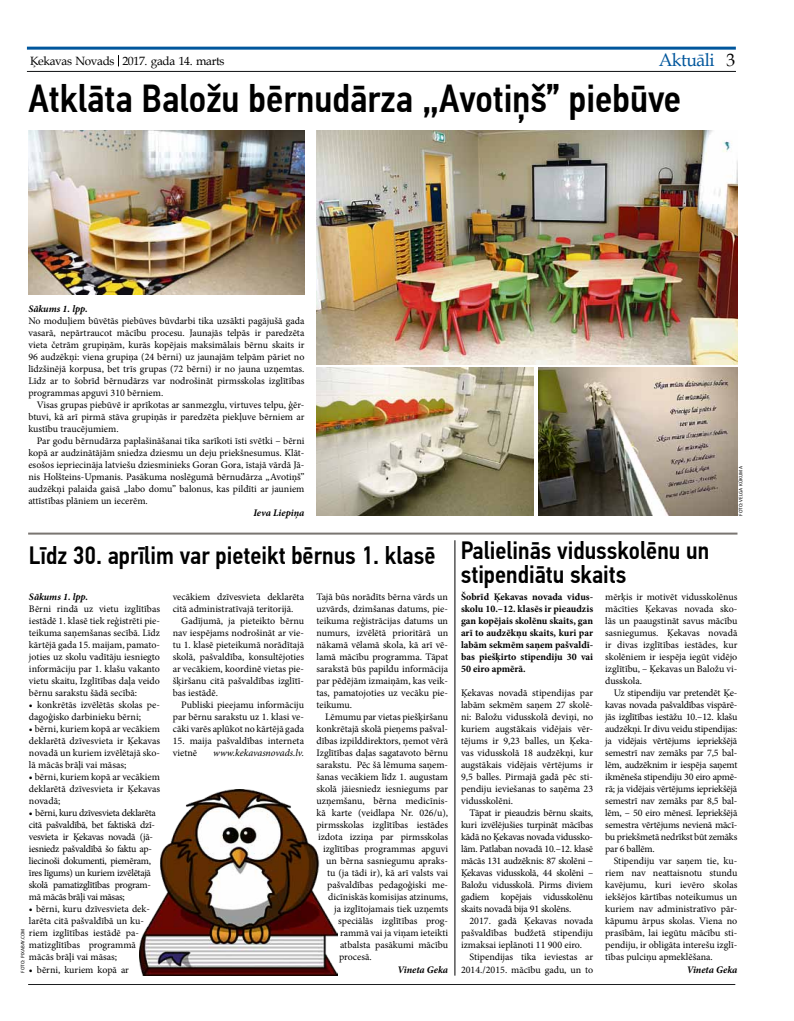
<style>
.page{position:relative;width:794px;height:1021px;background:#fff}
.page>*{position:absolute;margin:0;border:0;box-sizing:border-box;transform-origin:0 0}
.t1{font:500 39px "PF Din Text Cond Pro";color:#000}
.t2{font:500 25px/24px "PF Din Text Cond Pro";color:#000}
.t3{font:18px "Book Antiqua";letter-spacing:-.03em;color:#00569c}
.t4{font:12px "Book Antiqua";letter-spacing:-.03em;color:#000}
.t5{font:10px/12px "Minion Pro";color:#000;text-align:justify}
.t6{font:10px/12px "Minion Pro";letter-spacing:-.03em;color:#000}
.t7{font:700 10px/12px "Minion Pro";color:#000;text-align:justify}
.t8{font:italic 700 10px "Minion Pro";letter-spacing:-.005em;color:#000}
.t9{font:italic 10px "Minion Pro";letter-spacing:-.005em;color:#000}
.t10{font:5px "Myriad Pro";letter-spacing:.02em;color:#000}
.s1{color:#000}
</style>
<div class="page">
<hr style="left:27px;top:47px;width:709px;height:3px;background:#00569c">
<hr style="left:27px;top:71px;width:709px;height:1px;background:#1d1f21">
<hr style="left:28px;top:984px;width:707px;height:1px;background:#1d1f21">
<hr style="left:28px;top:532px;width:709px;height:2px;background:#797571">
<img style="left:317px;top:130px;width:420px;height:234px">
<img style="left:28px;top:130px;width:276px;height:165px">
<img style="left:317px;top:367px;width:216px;height:149px">
<img style="left:539px;top:367px;width:198px;height:149px">
<img style="left:140px;top:789px;width:197px;height:186px">
<hr style="left:455px;top:540px;width:1px;height:435px;background:#000">
<p class="t4" style="left:30px;top:53px;width:196px">Ķekavas Novads 2017. gada 14. marts</p>
<h3 class="t3" style="left:658px;top:47px;width:78px">Aktuāli <span class="s1">3</span></h3>
<h1 class="t1" style="left:28px;top:75px;width:654px">Atklāta Baložu bērnudārza „Avotiņš” piebūve</h1>
<p class="t8" style="left:28px;top:302px;width:61px">Sākums 1. lpp.</p>
<p class="t5" style="left:28px;top:315px;width:278px">No moduļiem būvētās piebūves būvdarbi tika uzsākti pagājušā gada vasarā, nepārtraucot mācību procesu. Jaunajās telpās ir paredzēta vieta četrām grupiņām, kurās kopējais maksimālais bērnu skaits ir 96 audzēkņi: viena grupiņa (24 bērni) uz jaunajām telpām pāriet no līdzšinējā korpusa, bet trīs grupas (72 bērni) ir no jauna uzņemtas.<br>Līdz ar to šobrīd bērnudārzs var nodrošināt pirmsskolas izglītības programmas apguvi 310 bērniem.</p>
<p class="t5" style="left:28px;top:399px;width:278px;text-indent:9px">Visas grupas piebūvē ir aprīkotas ar sanmezglu, virtuves telpu, ģēr&shy;btuvi, kā arī pirmā stāva grupiņās ir paredzēta piekļuve bērniem ar kustību traucējumiem.</p>
<p class="t5" style="left:28px;top:435px;width:278px;text-indent:9px">Par godu bērnudārza paplašināšanai tika sarīkoti īsti svētki – bērni kopā ar audzinātājām sniedza dziesmu un deju priekšnesumus. Klāt&shy;esošos iepriecināja latviešu dziesminieks Goran Gora, īstajā vārdā Jā&shy;nis Holšteins-Upmanis. Pasākuma noslēgumā bērnudārza „Avotiņš” audzēkņi palaida gaisā „labo domu” balonus, kas pildīti ar jauniem attīstības plāniem un iecerēm.</p>
<p class="t8" style="left:253px;top:506px;width:53px">Ieva Liepiņa</p>
<h2 class="t2" style="left:29px;top:543px;width:408px">Līdz 30. aprīlim var pieteikt bērnus 1. klasē</h2>
<h2 class="t2" style="left:461px;top:538px;width:250px">Palielinās vidusskolēnu un stipendiātu skaits</h2>
<p class="t10" style="left:738px;top:516px;width:50px;rotate:-90deg">Foto: velga kūkuma</p>
<p class="t8" style="left:29px;top:590px;width:61px">Sākums 1. lpp.</p>
<p class="t5" style="left:29px;top:603px;width:133px">Bērni rindā uz vietu izglītības iestādē 1. klasē tiek reģistrēti pie&shy;teikuma saņemšanas secībā. Līdz kārtējā gada 15. maijam, pamato&shy;joties uz skolu vadītāju iesniegto informāciju par 1. klašu vakanto vietu skaitu, Izglītības daļa veido bērnu sarakstu šādā secībā:</p>
<p class="t5" style="left:29px;top:699px;width:132px">• konkrētās izvēlētās skolas pe&shy;dagoģisko darbinieku bērni;</p>
<p class="t5" style="left:29px;top:723px;width:133px">• bērni, kuriem kopā ar vecākiem deklarētā dzīvesvieta ir Ķekavas novadā un kuriem izvēlētajā sko&shy;lā mācās brāļi vai māsas;</p>
<p class="t5" style="left:29px;top:771px;width:133px">• bērni, kuriem kopā ar vecākiem deklarētā dzīvesvieta ir Ķekavas novadā;</p>
<p class="t6" style="left:29px;top:807px;width:129px">• bērni, kuru dzīvesvieta deklarēta citā pašvaldībā, bet faktiskā dzī&shy;vesvieta ir Ķekavas novadā (jā&shy;iesniedz pašvaldībā šo faktu ap&shy;liecinoši dokumenti, piemēram, īres līgums) un kuriem izvēlētajā skolā pamatizglītības program&shy;mā mācās brāļi vai māsas;</p>
<p class="t5" style="left:29px;top:903px;width:123px;text-align:left">• bērni, kuru dzīvesvieta dek&shy;larēta citā pašvaldībā un ku&shy;riem izglītības iestādē pa&shy;matizglītības programmā mācās brāļi vai māsas;</p>
<p class="t5" style="left:29px;top:963px;width:101px">• bērni, kuriem kopā ar</p>
<p class="t10" style="left:20px;top:972px;width:45px;rotate:-90deg">f oto: pi xabay.com</p>
<p class="t5" style="left:173px;top:591px;width:133px">vecākiem dzīvesvieta deklarēta citā administratīvajā teritorijā.</p>
<p class="t5" style="left:173px;top:615px;width:133px;text-indent:8px">Gadījumā, ja pieteikto bērnu nav iespējams nodrošināt ar vie&shy;tu 1. klasē pieteikumā norādītajā skolā, pašvaldība, konsultējoties ar vecākiem, koordinē vietas pie&shy;šķiršanu citā pašvaldības izglītī&shy;bas iestādē.</p>
<p class="t5" style="left:173px;top:699px;width:133px;text-indent:8px">Publiski pieejamu informāciju par bērnu sarakstu uz 1. klasi ve&shy;cāki varēs aplūkot no kārtējā gada</p>
<p class="t5" style="left:173px;top:735px;width:133px">15. maija pašvaldības interneta vietnē</p>
<p class="t9" style="left:213px;top:746px;width:92px">www.kekavasnovads.lv.</p>
<p class="t5" style="left:316px;top:591px;width:133px">Tajā būs norādīts bērna vārds un uzvārds, dzimšanas datums, pie&shy;teikuma reģistrācijas datums un numurs, izvēlētā prioritārā un nākamā vēlamā skola, kā arī vē&shy;lamā mācību programma. Tāpat sarakstā būs papildu informācija par pēdējām izmaiņām, kas veik&shy;tas, pamatojoties uz vecāku pie&shy;teikumu.</p>
<p class="t5" style="left:325px;top:711px;width:125px">Lēmumu par vietas piešķiršanu</p>
<p class="t5" style="left:316px;top:723px;width:133px">konkrētajā skolā pieņems pašval-</p>
<p class="t5" style="left:316px;top:735px;width:133px">dības izpilddirektors, ņemot vērā</p>
<p class="t5" style="left:316px;top:747px;width:133px">Izglītības daļas sagatavoto bērnu</p>
<p class="t5" style="left:316px;top:759px;width:133px">sarakstu. Pēc šā lēmuma saņem-</p>
<p class="t5" style="left:316px;top:771px;width:133px">šanas vecākiem līdz 1. augustam</p>
<p class="t5" style="left:316px;top:783px;width:133px">skolā jāiesniedz iesniegums par</p>
<p class="t5" style="left:316px;top:795px;width:133px">uzņemšanu, bērna medicīnis-</p>
<p class="t5" style="left:316px;top:807px;width:133px">kā karte (veidlapa Nr. 026/u),</p>
<p class="t5" style="left:316px;top:819px;width:133px">pirmsskolas izglītības iestādes</p>
<p class="t5" style="left:318px;top:831px;width:131px">izdota izziņa par pirmsskolas</p>
<p class="t5" style="left:323px;top:843px;width:127px">izglītības programmas apguvi</p>
<p class="t5" style="left:326px;top:855px;width:123px">un bērna sasniegumu apraks-</p>
<p class="t5" style="left:327px;top:867px;width:122px">tu (ja tādi ir), kā arī valsts vai</p>
<p class="t5" style="left:327px;top:879px;width:123px">pašvaldības pedagoģiski me-</p>
<p class="t5" style="left:328px;top:891px;width:121px">dicīniskās komisijas atzinums,</p>
<p class="t5" style="left:334px;top:903px;width:116px">ja izglītojamais tiek uzņemts</p>
<p class="t5" style="left:338px;top:915px;width:112px">speciālās izglītības prog-</p>
<p class="t5" style="left:340px;top:927px;width:109px">rammā vai ja viņam ieteikti</p>
<p class="t5" style="left:340px;top:939px;width:109px">atbalsta pasākumi mācību</p>
<p class="t5" style="left:339px;top:951px;width:34px">procesā.</p>
<p class="t8" style="left:397px;top:962px;width:52px">Vineta Geka</p>
<p class="t7" style="left:461px;top:591px;width:134px">Šobrīd Ķekavas novada vidus&shy;skolu 10.–12. klasēs ir pieaudzis gan kopējais skolēnu skaits, gan arī to audzēkņu skaits, kuri par labām sekmēm saņem pašvaldī&shy;bas piešķirto stipendiju 30 vai 50 eiro apmērā.</p>
<p class="t5" style="left:461px;top:687px;width:134px">Ķekavas novadā stipendijas par labām sekmēm saņem 27 skolē&shy;ni: Baložu vidusskolā deviņi, no kuriem augstākais vidējais vēr&shy;tējums ir 9,23 balles, un Ķeka&shy;vas vidusskolā 18 audzēkņi, kur augstākais vidējais vērtējums ir 9,5 balles. Pirmajā gadā pēc sti&shy;pendiju ieviešanas to saņēma 23 vidusskolēni.</p>
<p class="t5" style="left:461px;top:807px;width:134px;text-indent:8px">Tāpat ir pieaudzis bērnu skaits, kuri izvēlējušies turpināt mācības kādā no Ķekavas novada vidussko&shy;lām. Patlaban novadā 10.–12. klasē mācās 131 audzēknis: 87 skolēni – Ķekavas vidusskolā, 44 skolēni – Baložu vidusskolā. Pirms diviem gadiem kopējais vidusskolēnu skaits novadā bija 91 skolēns.</p>
<p class="t5" style="left:461px;top:915px;width:134px;text-indent:8px">2017. gadā Ķekavas novada pašvaldības budžetā stipendiju izmaksai ieplānoti 11 900 eiro.</p>
<p class="t5" style="left:461px;top:951px;width:134px;text-align:right">Stipendijas tika ieviestas ar<br>2014./2015. mācību gadu, un to</p>
<p class="t5" style="left:605px;top:591px;width:134px">mērķis ir motivēt vidusskolēnus mācīties Ķekavas novada sko&shy;lās un paaugstināt savus mācību sasniegumus. Ķekavas novadā ir divas izglītības iestādes, kur skolēniem ir iespēja iegūt vidējo izglītību, – Ķekavas un Baložu vi&shy;dusskola.</p>
<p class="t5" style="left:605px;top:687px;width:134px;text-indent:8px">Uz stipendiju var pretendēt Ķe&shy;kavas novada pašvaldības vispārē&shy;jās izglītības iestāžu 10.–12. klašu audzēkņi. Ir divu veidu stipendijas: ja vidējais vērtējums iepriekšējā semestrī nav zemāks par 7,5 bal&shy;lēm, audzēknim ir iespēja saņemt ikmēneša stipendiju 30 eiro apmē&shy;rā; ja vidējais vērtējums iepriekšējā semestrī nav zemāks par 8,5 bal&shy;lēm, – 50 eiro mēnesī. Iepriekšējā semestra vērtējums nevienā mācī&shy;bu priekšmetā nedrīkst būt zemāks par 6 ballēm.</p>
<p class="t5" style="left:605px;top:855px;width:134px;text-indent:8px">Stipendiju var saņem tie, ku&shy;riem nav neattaisnotu stundu kavējumu, kuri ievēro skolas iekšējos kārtības noteikumus un kuriem nav administratīvo pār&shy;kāpumu ārpus skolas. Viena no prasībām, lai iegūtu mācību sti&shy;pendiju, ir obligāta interešu izglī&shy;tības pulciņu apmeklēšana.</p>
<p class="t8" style="left:686px;top:962px;width:52px">Vineta Geka</p>
</div>
